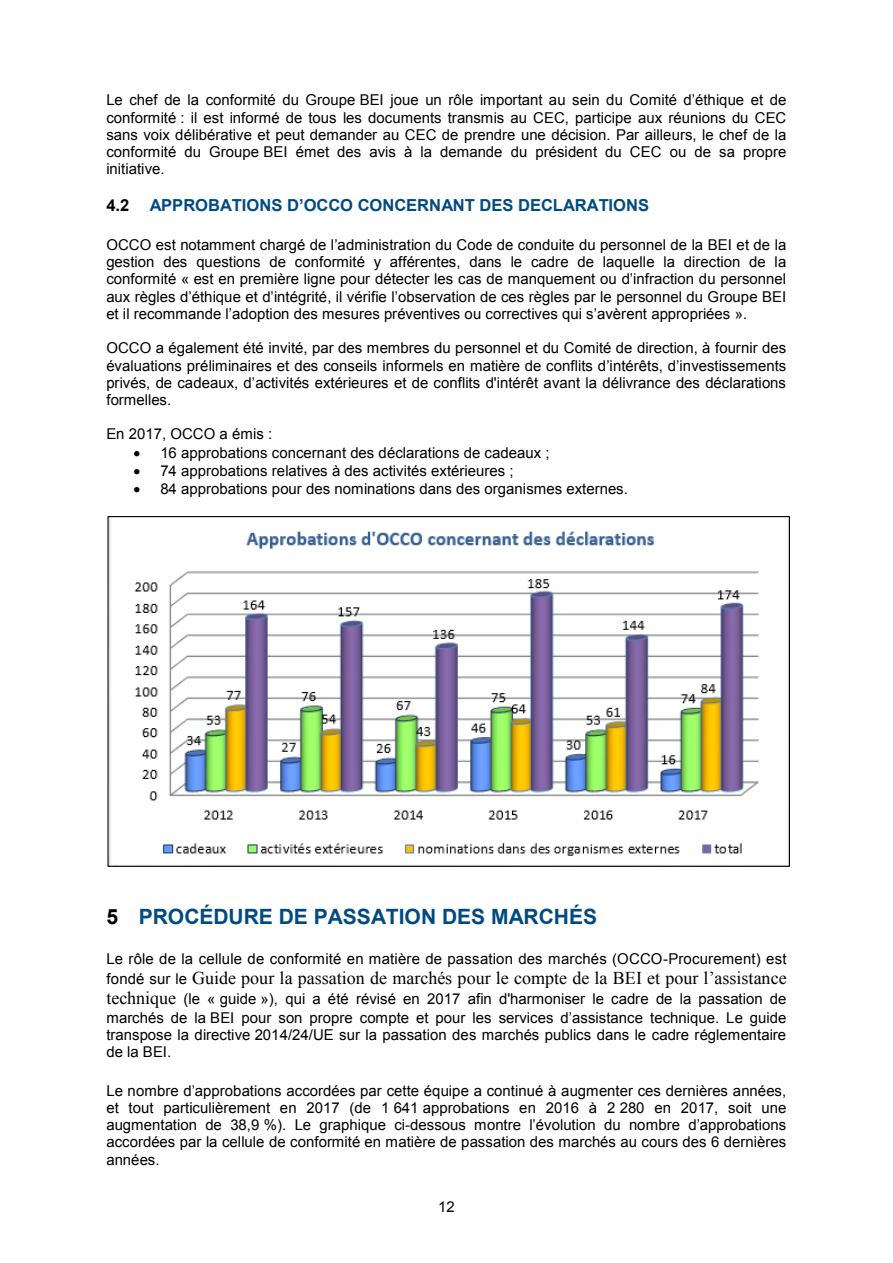
<style>
.page{position:relative;width:893px;height:1263px;background:#fff}
.page>*{position:absolute;margin:0;border:0;box-sizing:border-box;transform-origin:0 0}
.t1{font:700 21px "Arial";letter-spacing:-.005em;color:#004a82}
.t2{font:18px "Times New Roman";color:#000}
.t3{font:700 16.5px "Arial";letter-spacing:-.005em;color:#004a82}
.t4{font:15px/17.2px "Arial";color:#000;text-align:justify}
.s1{color:#000}
.s2{font-family:"Arial";font-size:15px}
.s3{font-family:"Times New Roman";font-size:18px}
</style>
<div class="page">
<img style="left:109px;top:518px;width:679px;height:347px">
<p class="t4" style="left:106px;top:92px;width:682px">Le chef de la conformité du Groupe BEI joue un rôle important au sein du Comité d’éthique et de conformité : il est informé de tous les documents transmis au CEC, participe aux réunions du CEC sans voix délibérative et peut demander au CEC de prendre une décision. Par ailleurs, le chef de la conformité du Groupe BEI émet des avis à la demande du président du CEC ou de sa propre initiative.</p>
<h1 class="t3" style="left:106px;top:194px;width:544px"><span class="s1">4.2</span> APPROBATIONS D’OCCO CONCERNANT DES DECLARATIONS</h1>
<p class="t4" style="left:106px;top:236px;width:682px">OCCO est notamment chargé de l’administration du Code de conduite du personnel de la BEI et de la gestion des questions de conformité y afférentes, dans le cadre de laquelle la direction de la conformité « est en première ligne pour détecter les cas de manquement ou d’infraction du personnel aux règles d’éthique et d’intégrité, il vérifie l’observation de ces règles par le personnel du Groupe BEI et il recommande l’adoption des mesures préventives ou correctives qui s’avèrent appropriées ».</p>
<p class="t4" style="left:106px;top:339px;width:681px">OCCO a également été invité, par des membres du personnel et du Comité de direction, à fournir des évaluations préliminaires et des conseils informels en matière de conflits d’intérêts, d’investissements privés, de cadeaux, d’activités extérieures et de conflits d'intérêt avant la délivrance des déclarations formelles.</p>
<p class="t4" style="left:106px;top:425px;width:167px">En 2017, OCCO a émis :</p>
<p class="t4" style="left:133px;top:444px;width:418px">• 16 approbations concernant des déclarations de cadeaux ;</p>
<p class="t4" style="left:133px;top:462px;width:382px">• 74 approbations relatives à des activités extérieures ;</p>
<p class="t4" style="left:133px;top:480px;width:496px">• 84 approbations pour des nominations dans des organismes externes.</p>
<h1 class="t1" style="left:106px;top:903px;width:492px"><span class="s1">5</span> PROCÉDURE DE PASSATION DES MARCHÉS</h1>
<p class="t4" style="left:106px;top:950px;width:682px">Le rôle de la cellule de conformité en matière de passation des marchés (OCCO-Procurement) est</p>
<p class="t2" style="left:106px;top:966px;width:682px"><span class="s2">fondé sur le</span> Guide pour la passation de marchés pour le compte de la BEI et pour l’assistance</p>
<p class="t4" style="left:106px;top:990px;width:682px;line-height:17.7px"><span class="s3">technique</span> (le « guide »), qui a été révisé en 2017 afin d'harmoniser le cadre de la passation de marchés de la BEI pour son propre compte et pour les services d’assistance technique. Le guide transpose la directive 2014/24/UE sur la passation des marchés publics dans le cadre réglementaire de la BEI.</p>
<p class="t4" style="left:106px;top:1082px;width:682px">Le nombre d’approbations accordées par cette équipe a continué à augmenter ces dernières années, et tout particulièrement en 2017 (de 1 641 approbations en 2016 à 2 280 en 2017, soit une augmentation de 38,9 %). Le graphique ci-dessous montre l’évolution du nombre d’approbations accordées par la cellule de conformité en matière de passation des marchés au cours des 6 dernières années.</p>
<p class="t4" style="left:438px;top:1198px;width:18px">12</p>
</div>
